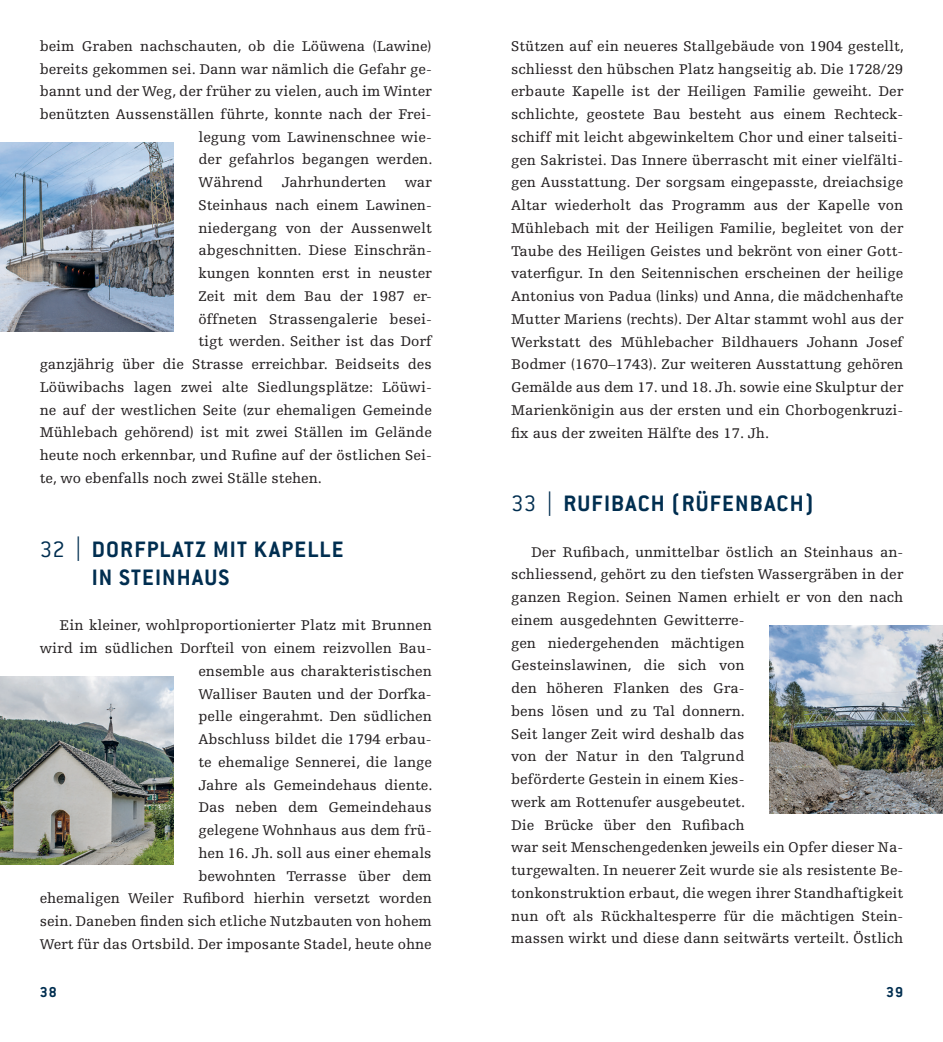
<style>
.page{position:relative;width:943px;height:1042px;background:#fff}
.page>*{position:absolute;margin:0;border:0;box-sizing:border-box;transform-origin:0 0}
.t1{font:700 24.5px/28px "Conduit ITC";letter-spacing:.05em;color:#002e50}
.t2{font:700 15.75px "Conduit ITC";color:#002e50}
.t3{font:14.88px/22.8px "Egyptienne F";color:#231f20;text-align:justify}
.s1{font-weight:300}
.s2{font-family:"Koz Go Pro";font-weight:800}
</style>
<div class="page">
<img style="left:0;top:143px;width:174px;height:188px">
<img style="left:769px;top:625px;width:174px;height:189px">
<img style="left:0;top:676px;width:174px;height:188px">
<p class="t3" style="left:40px;top:35px;width:393px">beim Graben nachschauten, ob die Löüwena (Lawine)</p>
<p class="t3" style="left:40px;top:57px;width:393px">bereits gekommen sei. Dann war nämlich die Gefahr ge-</p>
<p class="t3" style="left:40px;top:80px;width:393px">bannt und der Weg, der früher zu vielen, auch im Winter</p>
<p class="t3" style="left:40px;top:103px;width:393px">benützten Aussenställen führte, konnte nach der Frei-</p>
<p class="t3" style="left:198px;top:126px;width:235px">legung vom Lawinenschnee wie-</p>
<p class="t3" style="left:198px;top:148px;width:235px">der gefahrlos begangen werden.</p>
<p class="t3" style="left:198px;top:171px;width:66px">Während</p>
<p class="t3" style="left:282px;top:171px;width:106px">Jahrhunderten</p>
<p class="t3" style="left:405px;top:171px;width:28px">war</p>
<p class="t3" style="left:198px;top:194px;width:235px">Steinhaus nach einem Lawinen-</p>
<p class="t3" style="left:198px;top:217px;width:235px">niedergang von der Aussenwelt</p>
<p class="t3" style="left:198px;top:239px;width:235px">abgeschnitten. Diese Einschrän-</p>
<p class="t3" style="left:198px;top:262px;width:235px">kungen konnten erst in neuster</p>
<p class="t3" style="left:198px;top:285px;width:235px">Zeit mit dem Bau der 1987 er-</p>
<p class="t3" style="left:198px;top:308px;width:235px">öffneten Strassengalerie besei-</p>
<p class="t3" style="left:198px;top:330px;width:235px">tigt werden. Seither ist das Dorf</p>
<p class="t3" style="left:40px;top:353px;width:393px">ganzjährig über die Strasse erreichbar. Beidseits des</p>
<p class="t3" style="left:40px;top:376px;width:393px">Löüwibachs lagen zwei alte Siedlungsplätze: Löüwi-</p>
<p class="t3" style="left:40px;top:399px;width:393px">ne auf der westlichen Seite (zur ehemaligen Gemeinde</p>
<p class="t3" style="left:40px;top:421px;width:393px">Mühlebach gehörend) ist mit zwei Ställen im Gelände</p>
<p class="t3" style="left:40px;top:444px;width:393px">heute noch erkennbar, und Rufine auf der östlichen Sei-</p>
<p class="t3" style="left:40px;top:467px;width:284px">te, wo ebenfalls noch zwei Ställe stehen.</p>
<h1 class="t1" style="left:92px;top:535px;width:253px;text-indent:-52px"><span class="s1">32</span><span class="s2">｜</span>DORFPLATZ MIT KAPELLE<br>IN STEINHAUS</h1>
<p class="t3" style="left:40px;top:614px;width:394px;text-align:right">Ein kleiner, wohlproportionierter Platz mit Brunnen wird im südlichen Dorfteil von einem reizvollen Bau&shy;ensemble aus charakteristischen<br>Walliser Bauten und der Dorfka-<br>pelle eingerahmt. Den südlichen<br>Abschluss bildet die 1794 erbau-<br>te ehemalige Sennerei, die lange<br>Jahre als Gemeindehaus diente.<br>Das neben dem Gemeindehaus<br>gelegene Wohnhaus aus dem frü-<br>hen 16. Jh. soll aus einer ehemals<br>bewohnten Terrasse über dem<br>ehemaligen Weiler Rufibord hierhin versetzt worden sein. Daneben finden sich etliche Nutzbauten von hohem Wert für das Ortsbild. Der imposante Stadel, heute ohne</p>
<p class="t3" style="left:511px;top:35px;width:394px">Stützen auf ein neueres Stallgebäude von 1904 gestellt, schliesst den hübschen Platz hangseitig ab. Die 1728/29 erbaute Kapelle ist der Heiligen Familie geweiht. Der schlichte, geostete Bau besteht aus einem Rechteck&shy;schiff mit leicht abgewinkeltem Chor und einer talseiti&shy;gen Sakristei. Das Innere überrascht mit einer vielfälti&shy;gen Ausstattung. Der sorgsam eingepasste, dreiachsige Altar wiederholt das Programm aus der Kapelle von Mühlebach mit der Heiligen Familie, begleitet von der Taube des Heiligen Geistes und bekrönt von einer Gott&shy;vaterfigur. In den Seitennischen erscheinen der heilige Antonius von Padua (links) und Anna, die mädchenhafte Mutter Mariens (rechts). Der Altar stammt wohl aus der Werkstatt des Mühlebacher Bildhauers Johann Josef Bodmer (1670–1743). Zur weiteren Ausstattung gehören Gemälde aus dem 17. und 18. Jh. sowie eine Skulptur der Marienkönigin aus der ersten und ein Chorbogenkruzi&shy;fix aus der zweiten Hälfte des 17. Jh.</p>
<h1 class="t1" style="left:511px;top:489px;width:304px"><span class="s1">33</span><span class="s2">｜</span>RUFIBACH (RÜFENBACH)</h1>
<p class="t3" style="left:511px;top:541px;width:393px;text-align:left;text-indent:20px">Der Rufibach, unmittelbar östlich an Steinhaus an&shy;schliessend, gehört zu den tiefsten Wassergräben in der ganzen Region. Seinen Namen erhielt er von den nach einem ausgedehnten Gewitterre-<br>gen niedergehenden mächtigen<br>Gesteinslawinen, die sich von<br>den höheren Flanken des Gra-<br>bens lösen und zu Tal donnern.<br>Seit langer Zeit wird deshalb das<br>von der Natur in den Talgrund<br>beförderte Gestein in einem Kies-<br>werk am Rottenufer ausgebeutet.<br>Die Brücke über den Rufibach<br>war seit Menschengedenken jeweils ein Opfer dieser Na&shy;turgewalten. In neuerer Zeit wurde sie als resistente Be&shy;tonkonstruktion erbaut, die wegen ihrer Standhaftigkeit nun oft als Rückhaltesperre für die mächtigen Stein&shy;massen wirkt und diese dann seitwärts verteilt. Östlich</p>
<p class="t2" style="left:40px;top:983px;width:19px">38</p>
<p class="t2" style="left:886px;top:983px;width:19px">39</p>
</div>
